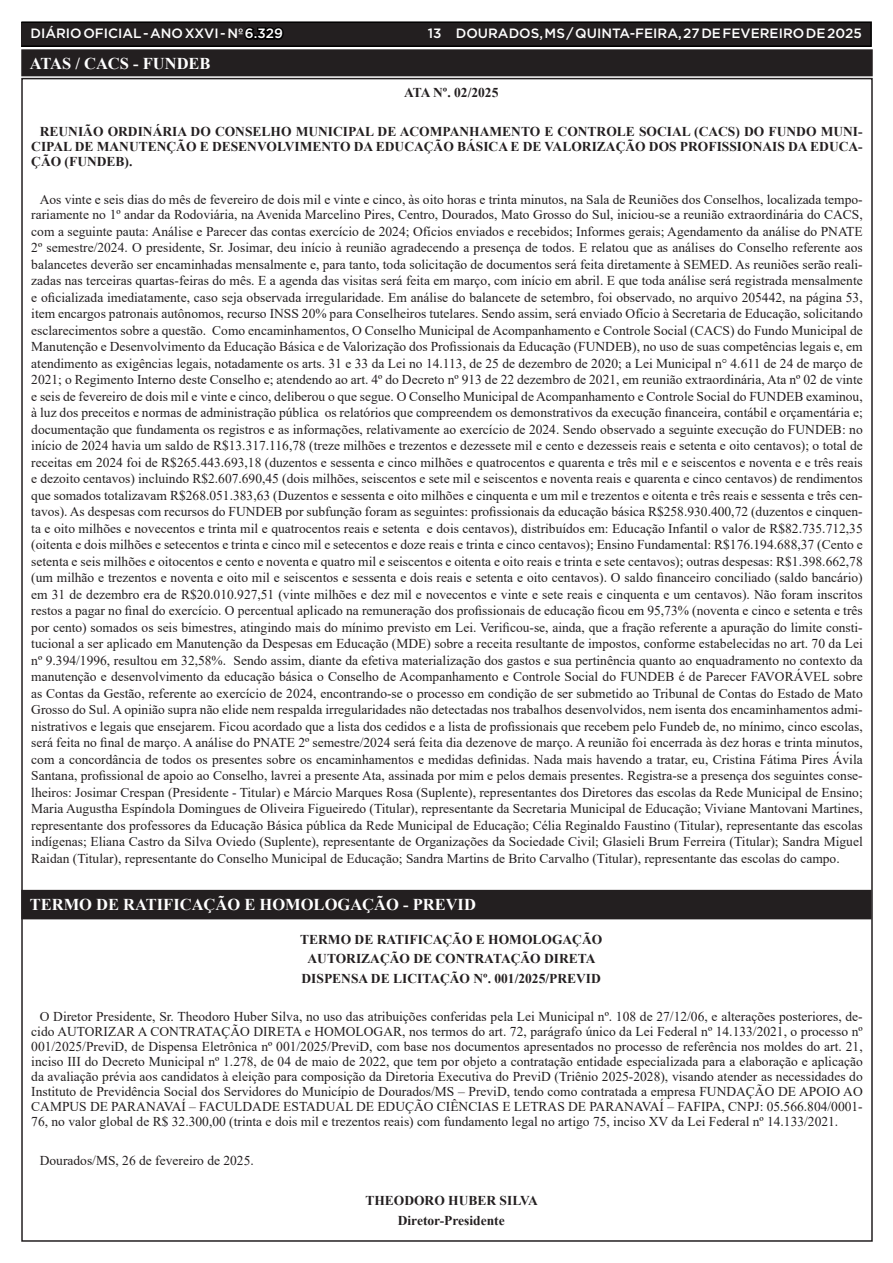
<style>
.page{position:relative;width:893px;height:1263px;background:#fff}
.page>*{position:absolute;margin:0;border:0;box-sizing:border-box;transform-origin:0 0}
.TEXTO{font:700 16.5px "Times New Roman";color:#fff}
.TEXTO-2{font:13.5px/16.5px "Times New Roman";color:#231f20;text-align:justify}
.TEXTO-3{font:700 13.5px/15px "Times New Roman";color:#231f20;text-align:justify}
.t1{font:500 13.5px "Gotham";color:#fff}
.s1{color:#000}
</style>
<div class="page">
<div style="left:21px;top:22px;width:850px;height:24px;background:#231f20"></div>
<div style="left:21px;top:21px;width:851px;height:26px;border:2px solid #000"></div>
<div style="left:23px;top:892px;width:846px;height:25px;background:#231f20"></div>
<div style="left:21px;top:890px;width:850px;height:29px;border:4px solid #231f20"></div>
<div style="left:23px;top:51px;width:848px;height:23px;background:#231f20"></div>
<div style="left:21px;top:49px;width:852px;height:27px;border:4px solid #231f20"></div>
<p class="t1" style="left:31px;top:25px;width:254px">DIÁRIO OFICIAL - ANO XXVI - Nº <span class="s1">6.329</span></p>
<p class="t1" style="left:428px;top:25px;width:436px">13 DOURADOS, MS / QUINTA-FEIRA, 27 DE FEVEREIRO DE 2025</p>
<p class="TEXTO" style="left:30px;top:52px;width:182px">ATAS / CACS - FUNDEB</p>
<p class="TEXTO-3" style="left:404px;top:85px;width:96px">ATA Nº. 02/2025</p>
<p class="TEXTO-3" style="left:31px;top:123px;width:833px;text-indent:9px">REUNIÃO ORDINÁRIA DO CONSELHO MUNICIPAL DE ACOMPANHAMENTO E CONTROLE SOCIAL (CACS) DO FUNDO MUNI-CIPAL DE MANUTENÇÃO E DESENVOLVIMENTO DA EDUCAÇÃO BÁSICA E DE VALORIZAÇÃO DOS PROFISSIONAIS DA EDUCA-ÇÃO (FUNDEB).</p>
<p class="TEXTO-2" style="left:31px;top:192px;width:833px;line-height:15px;text-align:right">Aos vinte e seis dias do mês de fevereiro de dois mil e vinte e cinco, às oito horas e trinta minutos, na Sala de Reuniões dos Conselhos, localizada tempo&shy;rariamente no 1º andar da Rodoviária, na Avenida Marcelino Pires, Centro, Dourados, Mato Grosso do Sul, iniciou-se a reunião extraordinária do CACS,</p>
<p class="TEXTO-2" style="left:31px;top:222px;width:833px">com a seguinte pauta: Análise e Parecer das contas exercício de 2024; Ofícios enviados e recebidos; Informes gerais; Agendamento da análise do PNATE 2º semestre/2024. O presidente, Sr. Josimar, deu início à reunião agradecendo a presença de todos. E relatou que as análises do Conselho referente aos balancetes deverão ser encaminhadas mensalmente e, para tanto, toda solicitação de documentos será feita diretamente à SEMED. As reuniões serão reali&shy;zadas nas terceiras quartas-feiras do mês. E a agenda das visitas será feita em março, com início em abril. E que toda análise será registrada mensalmente e oficializada imediatamente, caso seja observada irregularidade. Em análise do balancete de setembro, foi observado, no arquivo 205442, na página 53, item encargos patronais autônomos, recurso INSS 20% para Conselheiros tutelares. Sendo assim, será enviado Ofício à Secretaria de Educação, solicitando esclarecimentos sobre a questão. Como encaminhamentos, O Conselho Municipal de Acompanhamento e Controle Social (CACS) do Fundo Municipal de Manutenção e Desenvolvimento da Educação Básica e de Valorização dos Profissionais da Educação (FUNDEB), no uso de suas competências legais e, em atendimento as exigências legais, notadamente os arts. 31 e 33 da Lei no 14.113, de 25 de dezembro de 2020; a Lei Municipal n° 4.611 de 24 de março de 2021; o Regimento Interno deste Conselho e; atendendo ao art. 4º do Decreto nº 913 de 22 dezembro de 2021, em reunião extraordinária, Ata nº 02 de vinte e seis de fevereiro de dois mil e vinte e cinco, deliberou o que segue. O Conselho Municipal de Acompanhamento e Controle Social do FUNDEB examinou, à luz dos preceitos e normas de administração pública os relatórios que compreendem os demonstrativos da execução financeira, contábil e orçamentária e; documentação que fundamenta os registros e as informações, relativamente ao exercício de 2024. Sendo observado a seguinte execução do FUNDEB: no início de 2024 havia um saldo de R$13.317.116,78 (treze milhões e trezentos e dezessete mil e cento e dezesseis reais e setenta e oito centavos); o total de receitas em 2024 foi de R$265.443.693,18 (duzentos e sessenta e cinco milhões e quatrocentos e quarenta e três mil e e seiscentos e noventa e e três reais e dezoito centavos) incluindo R$2.607.690,45 (dois milhões, seiscentos e sete mil e seiscentos e noventa reais e quarenta e cinco centavos) de rendimentos que somados totalizavam R$268.051.383,63 (Duzentos e sessenta e oito milhões e cinquenta e um mil e trezentos e oitenta e três reais e sessenta e três cen&shy;tavos). As despesas com recursos do FUNDEB por subfunção foram as seguintes: profissionais da educação básica R$258.930.400,72 (duzentos e cinquen&shy;ta e oito milhões e novecentos e trinta mil e quatrocentos reais e setenta e dois centavos), distribuídos em: Educação Infantil o valor de R$82.735.712,35 (oitenta e dois milhões e setecentos e trinta e cinco mil e setecentos e doze reais e trinta e cinco centavos); Ensino Fundamental: R$176.194.688,37 (Cento e setenta e seis milhões e oitocentos e cento e noventa e quatro mil e seiscentos e oitenta e oito reais e trinta e sete centavos); outras despesas: R$1.398.662,78 (um milhão e trezentos e noventa e oito mil e seiscentos e sessenta e dois reais e setenta e oito centavos). O saldo financeiro conciliado (saldo bancário) em 31 de dezembro era de R$20.010.927,51 (vinte milhões e dez mil e novecentos e vinte e sete reais e cinquenta e um centavos). Não foram inscritos restos a pagar no final do exercício. O percentual aplicado na remuneração dos profissionais de educação ficou em 95,73% (noventa e cinco e setenta e três por cento) somados os seis bimestres, atingindo mais do mínimo previsto em Lei. Verificou-se, ainda, que a fração referente a apuração do limite consti&shy;tucional a ser aplicado em Manutenção da Despesas em Educação (MDE) sobre a receita resultante de impostos, conforme estabelecidas no art. 70 da Lei nº 9.394/1996, resultou em 32,58%. Sendo assim, diante da efetiva materialização dos gastos e sua pertinência quanto ao enquadramento no contexto da manutenção e desenvolvimento da educação básica o Conselho de Acompanhamento e Controle Social do FUNDEB é de Parecer FAVORÁVEL sobre as Contas da Gestão, referente ao exercício de 2024, encontrando-se o processo em condição de ser submetido ao Tribunal de Contas do Estado de Mato Grosso do Sul. A opinião supra não elide nem respalda irregularidades não detectadas nos trabalhos desenvolvidos, nem isenta dos encaminhamentos admi&shy;nistrativos e legais que ensejarem. Ficou acordado que a lista dos cedidos e a lista de profissionais que recebem pelo Fundeb de, no mínimo, cinco escolas, será feita no final de março. A análise do PNATE 2º semestre/2024 será feita dia dezenove de março. A reunião foi encerrada às dez horas e trinta minutos, com a concordância de todos os presentes sobre os encaminhamentos e medidas definidas. Nada mais havendo a tratar, eu, Cristina Fátima Pires Ávila Santana, profissional de apoio ao Conselho, lavrei a presente Ata, assinada por mim e pelos demais presentes. Registra-se a presença dos seguintes conse&shy;lheiros: Josimar Crespan (Presidente - Titular) e Márcio Marques Rosa (Suplente), representantes dos Diretores das escolas da Rede Municipal de Ensino; Maria Augustha Espíndola Domingues de Oliveira Figueiredo (Titular), representante da Secretaria Municipal de Educação; Viviane Mantovani Martines, representante dos professores da Educação Básica pública da Rede Municipal de Educação; Célia Reginaldo Faustino (Titular), representante das escolas indígenas; Eliana Castro da Silva Oviedo (Suplente), representante de Organizações da Sociedade Civil; Glasieli Brum Ferreira (Titular); Sandra Miguel Raidan (Titular), representante do Conselho Municipal de Educação; Sandra Martins de Brito Carvalho (Titular), representante das escolas do campo.</p>
<p class="TEXTO" style="left:30px;top:892px;width:448px">TERMO DE RATIFICAÇÃO E HOMOLOGAÇÃO - PREVID</p>
<p class="TEXTO-3" style="left:300px;top:932px;width:304px">TERMO DE RATIFICAÇÃO E HOMOLOGAÇÃO</p>
<p class="TEXTO-3" style="left:308px;top:951px;width:290px">AUTORIZAÇÃO DE CONTRATAÇÃO DIRETA</p>
<p class="TEXTO-3" style="left:302px;top:970px;width:301px">DISPENSA DE LICITAÇÃO Nº. 001/2025/PREVID</p>
<p class="TEXTO-2" style="left:31px;top:1009px;width:833px;line-height:15px;text-indent:9px">O Diretor Presidente, Sr. Theodoro Huber Silva, no uso das atribuições conferidas pela Lei Municipal nº. 108 de 27/12/06, e alterações posteriores, de&shy;cido AUTORIZAR A CONTRATAÇÃO DIRETA e HOMOLOGAR, nos termos do art. 72, parágrafo único da Lei Federal nº 14.133/2021, o processo nº 001/2025/PreviD, de Dispensa Eletrônica nº 001/2025/PreviD, com base nos documentos apresentados no processo de referência nos moldes do art. 21, inciso III do Decreto Municipal nº 1.278, de 04 de maio de 2022, que tem por objeto a contratação entidade especializada para a elaboração e aplicação da avaliação prévia aos candidatos à eleição para composição da Diretoria Executiva do PreviD (Triênio 2025-2028), visando atender as necessidades do Instituto de Previdência Social dos Servidores do Município de Dourados/MS – PreviD, tendo como contratada a empresa FUNDAÇÃO DE APOIO AO CAMPUS DE PARANAVAÍ – FACULDADE ESTADUAL DE EDUÇÃO CIÊNCIAS E LETRAS DE PARANAVAÍ – FAFIPA, CNPJ: 05.566.804/0001- 76, no valor global de R$ 32.300,00 (trinta e dois mil e trezentos reais) com fundamento legal no artigo 75, inciso XV da Lei Federal nº 14.133/2021.</p>
<p class="TEXTO-2" style="left:40px;top:1151px;width:216px">Dourados/MS, 26 de fevereiro de 2025.</p>
<p class="TEXTO-3" style="left:365px;top:1192px;width:174px">THEODORO HUBER SILVA</p>
<p class="TEXTO-3" style="left:398px;top:1213px;width:108px">Diretor-Presidente</p>
</div>
